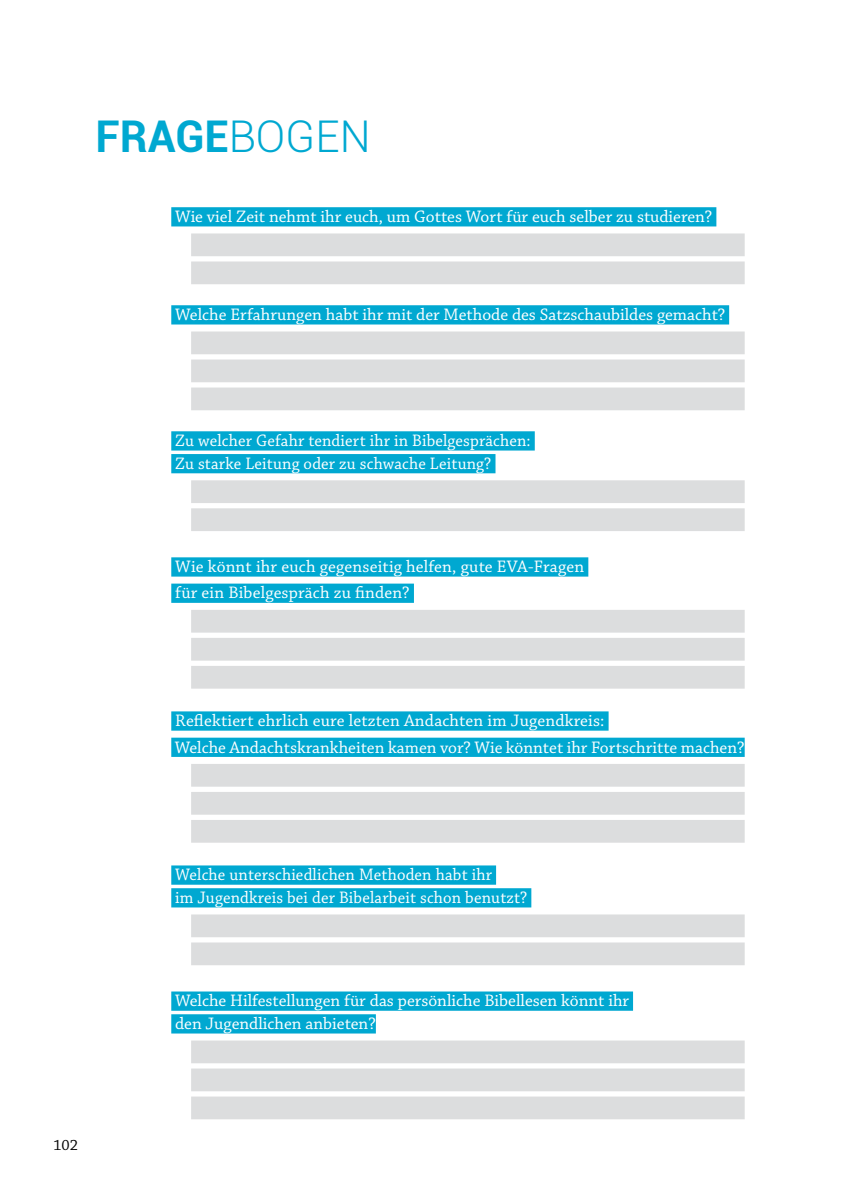
<style>
.page{position:relative;width:844px;height:1191px;background:#fff}
.page>*{position:absolute;margin:0;border:0;box-sizing:border-box;transform-origin:0 0}
.t1{font:700 43.75px "Roboto";color:#00a8d1}
.t2{font:17.5px/26.2px "Chaparral Pro";letter-spacing:.005em;color:#fff}
.t3{font:17.5px/22.8px "Chaparral Pro";letter-spacing:.005em;color:#fff;scale:.96 1}
.t4{font:15.75px "Chaparral Pro";color:#000}
.s1{font-weight:300}
</style>
<div class="page">
<div style="left:171px;top:207px;width:545px;height:19px;background:#00a8d1"></div>
<div style="left:191px;top:233px;width:553px;height:23px;background:#dcddde"></div>
<div style="left:191px;top:261px;width:553px;height:23px;background:#dcddde"></div>
<div style="left:171px;top:305px;width:558px;height:19px;background:#00a8d1"></div>
<div style="left:191px;top:331px;width:553px;height:23px;background:#dcddde"></div>
<div style="left:191px;top:359px;width:553px;height:23px;background:#dcddde"></div>
<div style="left:191px;top:387px;width:553px;height:23px;background:#dcddde"></div>
<div style="left:171px;top:431px;width:363px;height:19px;background:#00a8d1"></div>
<div style="left:171px;top:454px;width:324px;height:19px;background:#00a8d1"></div>
<div style="left:191px;top:480px;width:553px;height:23px;background:#dcddde"></div>
<div style="left:191px;top:508px;width:553px;height:23px;background:#dcddde"></div>
<div style="left:171px;top:557px;width:417px;height:19px;background:#00a8d1"></div>
<div style="left:171px;top:583px;width:243px;height:20px;background:#00a8d1"></div>
<div style="left:191px;top:610px;width:553px;height:22px;background:#dcddde"></div>
<div style="left:191px;top:638px;width:553px;height:22px;background:#dcddde"></div>
<div style="left:191px;top:666px;width:553px;height:22px;background:#dcddde"></div>
<div style="left:171px;top:711px;width:437px;height:19px;background:#00a8d1"></div>
<div style="left:171px;top:737px;width:573px;height:20px;background:#00a8d1"></div>
<div style="left:191px;top:764px;width:553px;height:22px;background:#dcddde"></div>
<div style="left:191px;top:792px;width:553px;height:22px;background:#dcddde"></div>
<div style="left:191px;top:820px;width:553px;height:22px;background:#dcddde"></div>
<div style="left:171px;top:865px;width:325px;height:19px;background:#00a8d1"></div>
<div style="left:171px;top:888px;width:360px;height:19px;background:#00a8d1"></div>
<div style="left:191px;top:914px;width:553px;height:23px;background:#dcddde"></div>
<div style="left:191px;top:942px;width:553px;height:23px;background:#dcddde"></div>
<div style="left:171px;top:991px;width:462px;height:19px;background:#00a8d1"></div>
<div style="left:171px;top:1014px;width:205px;height:19px;background:#00a8d1"></div>
<div style="left:191px;top:1040px;width:553px;height:23px;background:#dcddde"></div>
<div style="left:191px;top:1068px;width:553px;height:23px;background:#dcddde"></div>
<div style="left:191px;top:1096px;width:553px;height:23px;background:#dcddde"></div>
<h1 class="t1" style="left:95px;top:106px;width:276px">FRAGE<span class="s1">BOGEN</span></h1>
<p class="t2" style="left:175px;top:204px;width:538px">Wie viel Zeit nehmt ihr euch, um Gottes Wort für euch selber zu studieren?</p>
<p class="t2" style="left:175px;top:302px;width:551px">Welche Erfahrungen habt ihr mit der Methode des Satzschaubildes gemacht?</p>
<p class="t3" style="left:175px;top:430px;width:372px">Zu welcher Gefahr tendiert ihr in Bibelgesprächen:<br>Zu starke Leitung oder zu schwache Leitung?</p>
<p class="t2" style="left:175px;top:554px;width:410px">Wie könnt ihr euch gegenseitig helfen, gute EVA-Fragen für ein Bibelgespräch zu finden?</p>
<p class="t2" style="left:175px;top:708px;width:571px">Reflektiert ehrlich eure letzten Andachten im Jugendkreis:<br>Welche Andachtskrankheiten kamen vor? Wie könntet ihr Fortschritte machen?</p>
<p class="t4" style="left:53px;top:1136px;width:26px">102</p>
<p class="t3" style="left:175px;top:864px;width:368px">Welche unterschiedlichen Methoden habt ihr<br>im Jugendkreis bei der Bibelarbeit schon benutzt?</p>
<p class="t2" style="left:175px;top:990px;width:455px;line-height:22.8px">Welche Hilfestellungen für das persönliche Bibellesen könnt ihr den Jugendlichen anbieten?</p>
</div>
